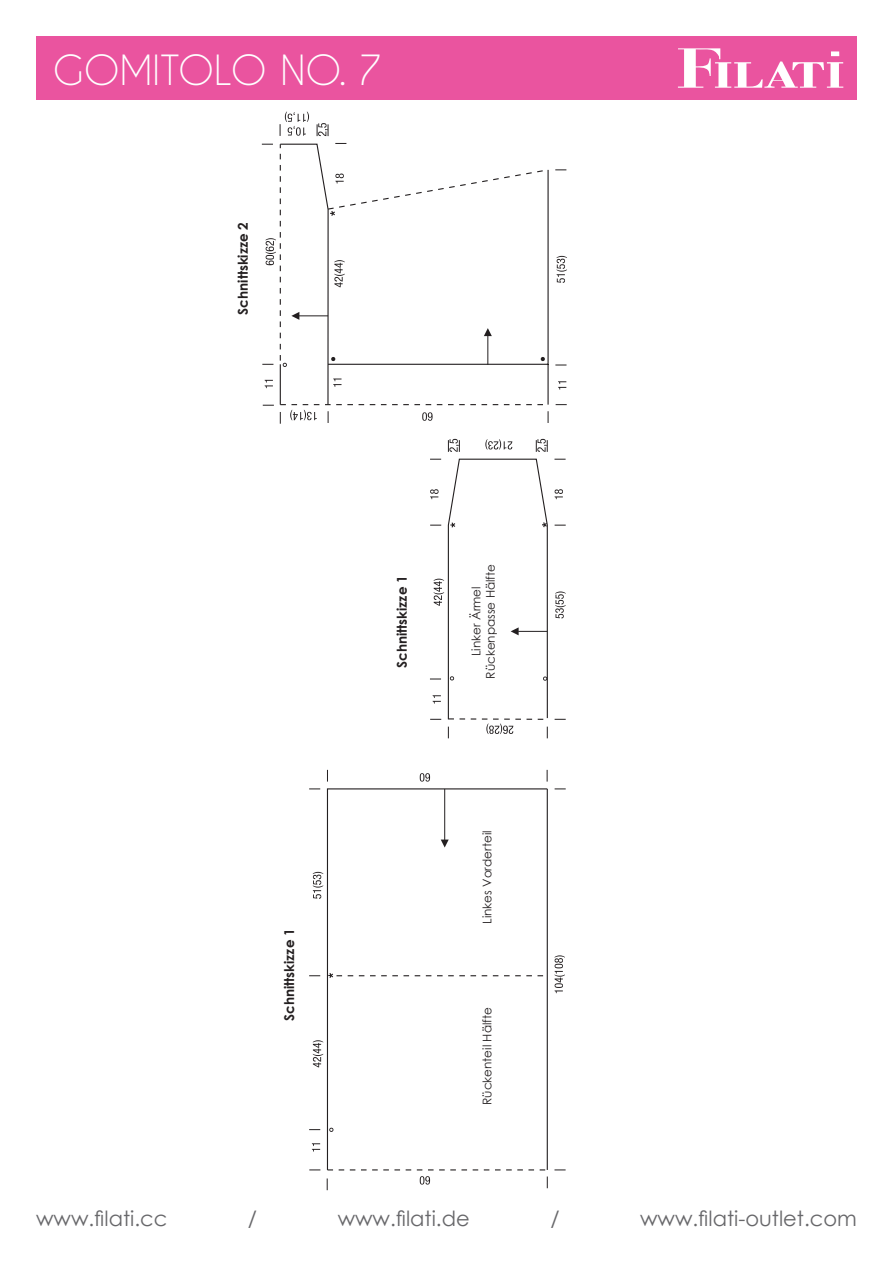
<style>
.page{position:relative;width:893px;height:1263px;background:#fff}
.page>*{position:absolute;margin:0;border:0;box-sizing:border-box;transform-origin:0 0}
.t1{font:39px "Caviar Dreams";color:#fff}
.t2{font:21px "Century Gothic";color:#67676a}
.t3{font:700 13.5px "Century Gothic";color:#231f20}
.t4{font:12px/14.4px "Century Gothic";color:#231f20;text-align:center}
</style>
<div class="page">
<div style="left:36px;top:36px;width:821px;height:64px;background:#ea549f"></div>
<svg style="left:678px;top:48px;width:165px;height:40px"></svg>
<svg style="left:346px;top:169px;width:203px;height:237px"></svg>
<svg style="left:548px;top:411px;width:1px;height:12px"></svg>
<svg style="left:484px;top:328px;width:8px;height:37px"></svg>
<svg style="left:557px;top:256px;width:10px;height:27px"></svg>
<svg style="left:541px;top:357px;width:4px;height:4px"></svg>
<svg style="left:558px;top:381px;width:8px;height:9px"></svg>
<svg style="left:262px;top:143px;width:84px;height:281px"></svg>
<svg style="left:422px;top:412px;width:11px;height:9px"></svg>
<svg style="left:280px;top:112px;width:29px;height:24px"></svg>
<svg style="left:317px;top:123px;width:12px;height:13px"></svg>
<svg style="left:554px;top:459px;width:12px;height:1px"></svg>
<svg style="left:554px;top:1169px;width:12px;height:1px"></svg>
<svg style="left:547px;top:1176px;width:1px;height:12px"></svg>
<svg style="left:327px;top:1178px;width:1px;height:12px"></svg>
<svg style="left:326px;top:788px;width:222px;height:383px"></svg>
<svg style="left:554px;top:955px;width:11px;height:38px"></svg>
<svg style="left:313px;top:872px;width:10px;height:27px"></svg>
<svg style="left:555px;top:591px;width:11px;height:27px"></svg>
<svg style="left:329px;top:1128px;width:4px;height:4px"></svg>
<svg style="left:328px;top:973px;width:219px;height:5px"></svg>
<svg style="left:555px;top:489px;width:8px;height:10px"></svg>
<svg style="left:430px;top:458px;width:118px;height:280px"></svg>
<svg style="left:485px;top:439px;width:27px;height:11px"></svg>
<svg style="left:536px;top:439px;width:12px;height:13px"></svg>
<svg style="left:448px;top:439px;width:12px;height:13px"></svg>
<hr style="left:547px;top:789px;width:1px;height:381px;background:#231f20">
<svg style="left:420px;top:773px;width:10px;height:8px"></svg>
<svg style="left:420px;top:1176px;width:10px;height:8px"></svg>
<svg style="left:313px;top:1040px;width:10px;height:27px"></svg>
<svg style="left:312px;top:1143px;width:8px;height:8px"></svg>
<h1 class="t1" style="left:53px;top:47px;width:331px">GOMITOLO NO. 7</h1>
<p class="t3" style="left:233px;top:315px;width:94px;rotate:-90deg">Schnittskizze 2</p>
<p class="t3" style="left:279px;top:1021px;width:94px;rotate:-90deg">Schnittskizze 1</p>
<p class="t3" style="left:392px;top:668px;width:94px;rotate:-90deg">Schnittskizze 1</p>
<p class="t4" style="left:469px;top:679px;width:116px;rotate:-90deg">Linker Ärmel<br>Rückenpasse Hälfte</p>
<p class="t4" style="left:480px;top:924px;width:95px;rotate:-90deg">Linkes Vorderteil</p>
<p class="t4" style="left:480px;top:1105px;width:99px;rotate:-90deg">Rückenteil Hälfte</p>
<h2 class="t2" style="left:36px;top:1204px;width:133px">www.filati.cc</h2>
<h2 class="t2" style="left:248px;top:1204px;width:11px">/</h2>
<h2 class="t2" style="left:338px;top:1204px;width:134px">www.filati.de</h2>
<h2 class="t2" style="left:550px;top:1204px;width:11px">/</h2>
<h2 class="t2" style="left:640px;top:1204px;width:218px">www.filati-outlet.com</h2>
</div>
